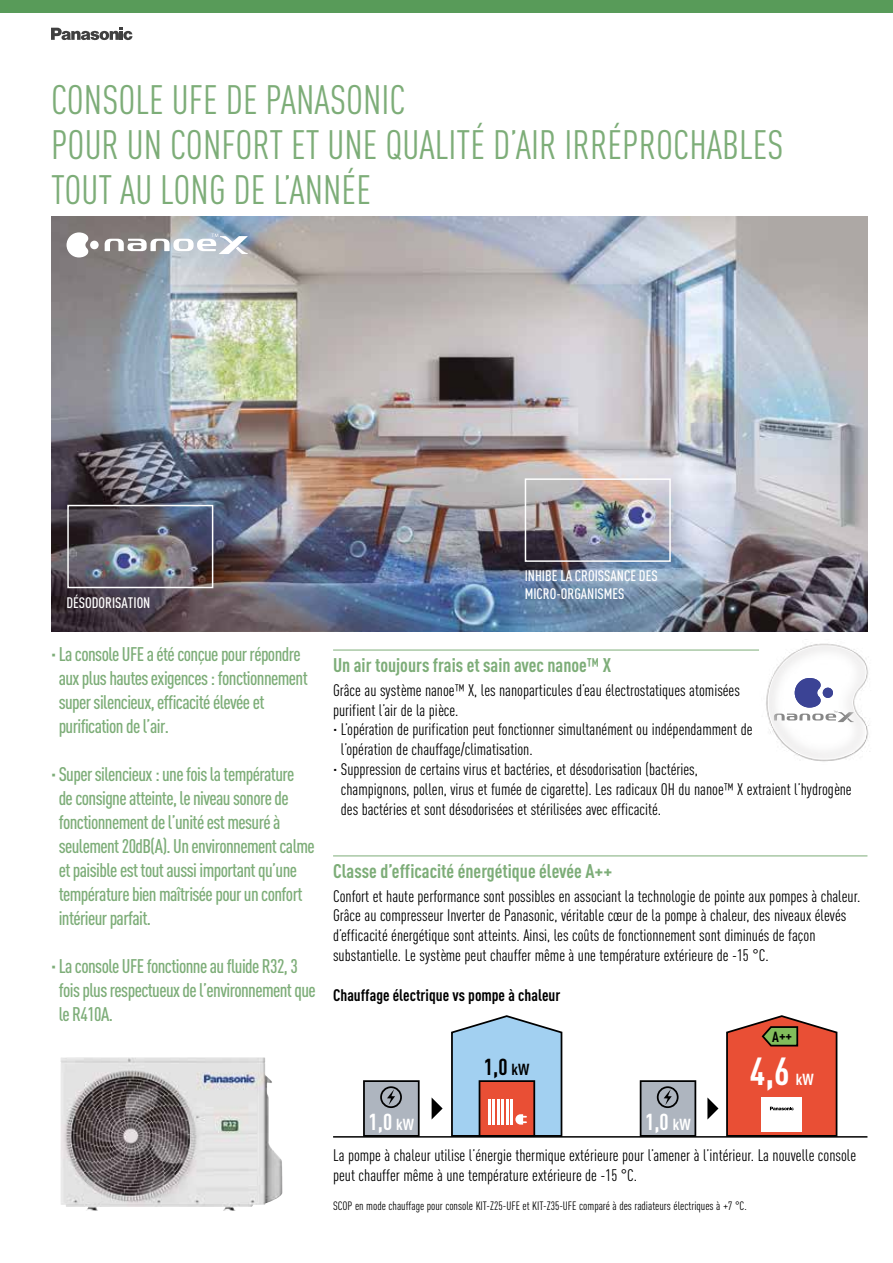
<style>
.page{position:relative;width:893px;height:1263px;background:#fff}
.page>*{position:absolute;margin:0;border:0;box-sizing:border-box;transform-origin:0 0}
.t1{font:40.5px/45px "DIN Cond";color:#7dad78}
.t2{font:700 38.7px "DIN Cond";color:#fff}
.t3{font:700 22.8px "DIN Cond";color:#fff}
.t4{font:700 22.8px "DIN Cond";color:#000}
.t5{font:500 19.5px/24px "DIN Cond";letter-spacing:-.03em;color:#7dad78}
.t6{font:700 19.5px "DIN Cond";color:#7dad78}
.t7{font:16.5px/19.8px "DIN Cond";color:#000}
.t8{font:700 16.5px "DIN Cond";color:#000}
.t9{font:700 15.75px "DIN Cond";color:#fff}
.t10{font:500 15px/18px "DIN Cond";color:#fff}
.t11{font:700 14.55px "DIN Cond";color:#000}
.t12{font:12px "DIN Cond";color:#000}
.s1{font-size:15.75px}
</style>
<div class="page">
<img style="left:766px;top:643px;width:104px;height:119px">
<img style="left:51px;top:217px;width:816px;height:414px">
<div style="left:0;top:0;width:893px;height:13px;background:#589b59"></div>
<svg style="left:51px;top:28px;width:81px;height:12px"></svg>
<hr style="left:333px;top:650px;width:426px;height:1px;background:#7dad78">
<hr style="left:333px;top:855px;width:534px;height:1px;background:#7dad78">
<div style="left:364px;top:1081px;width:55px;height:55px;background:#aeb5bf"></div>
<div style="left:363px;top:1080px;width:57px;height:57px;border:2px solid #000"></div>
<svg style="left:387px;top:1089px;width:8px;height:16px"></svg>
<div style="left:380px;top:1086px;width:22px;height:22px;border:2px solid #000;border-radius:50%"></div>
<svg style="left:450px;top:1015px;width:114px;height:123px;background:#aeb2c3"></svg>
<svg style="left:432px;top:1098px;width:11px;height:21px"></svg>
<svg style="left:707px;top:1097px;width:11px;height:22px"></svg>
<div style="left:641px;top:1081px;width:54px;height:55px;background:#aeb5bf"></div>
<div style="left:640px;top:1080px;width:56px;height:57px;border:2px solid #000"></div>
<svg style="left:664px;top:1089px;width:8px;height:16px"></svg>
<div style="left:657px;top:1086px;width:22px;height:22px;border:2px solid #000;border-radius:50%"></div>
<svg style="left:725px;top:1015px;width:113px;height:123px"></svg>
<hr style="left:333px;top:1136px;width:534px;height:1px;background:#000">
<div style="left:67px;top:505px;width:146px;height:83px;border:2px solid #fff"></div>
<div style="left:525px;top:478px;width:146px;height:84px;border:2px solid #fff"></div>
<div style="left:90px;top:241px;width:9px;height:8px;background:#fff;border-radius:50%"></div>
<svg style="left:67px;top:232px;width:21px;height:25px"></svg>
<svg style="left:105px;top:234px;width:143px;height:20px"></svg>
<img style="left:60px;top:1057px;width:222px;height:153px">
<h1 class="t1" style="left:51px;top:77px;width:734px">CONSOLE UFE DE PANASONIC<br>POUR UN CONFORT ET UNE QUALITÉ D’AIR IRRÉPROCHABLES<br>TOUT AU LONG DE L’ANNÉE</h1>
<p class="t10" style="left:67px;top:593px;width:85px">DÉSODORISATION</p>
<p class="t5" style="left:59px;top:642px;width:251px;text-indent:-8px">· La console UFE a été conçue pour répondre aux plus hautes exigences : fonctionnement super silencieux, efficacité élevée et purification de l’air.</p>
<p class="t5" style="left:59px;top:762px;width:258px;text-indent:-8px">· Super silencieux : une fois la température<br>de consigne atteinte, le niveau sonore de fonctionnement de l’unité est mesuré à seulement 20dB(A). Un environnement calme et paisible est tout aussi important qu’une température bien maîtrisée pour un confort intérieur parfait.</p>
<p class="t5" style="left:59px;top:954px;width:259px;text-indent:-8px">· La console UFE fonctionne au fluide R32, 3 fois plus respectueux de l’environnement que le R410A.</p>
<p class="t10" style="left:525px;top:567px;width:134px">INHIBE LA CROISSANCE DES<br>MICRO-ORGANISMES</p>
<p class="t6" style="left:333px;top:653px;width:280px">Un air toujours frais et sain avec nanoe™ X</p>
<p class="t7" style="left:333px;top:680px;width:408px">Grâce au système nanoe™ X, les nanoparticules d’eau électrostatiques atomisées</p>
<p class="t7" style="left:333px;top:700px;width:127px">purifient l’air de la pièce.</p>
<p class="t7" style="left:333px;top:719px;width:421px">· L’opération de purification peut fonctionner simultanément ou indépendamment de</p>
<p class="t7" style="left:341px;top:739px;width:193px">l’opération de chauffage/climatisation.</p>
<p class="t7" style="left:333px;top:759px;width:366px">· Suppression de certains virus et bactéries, et désodorisation (bactéries,</p>
<p class="t7" style="left:341px;top:779px;width:512px">champignons, pollen, virus et fumée de cigarette). Les radicaux OH du nanoe™ X extraient l’hydrogène</p>
<p class="t7" style="left:341px;top:799px;width:322px">des bactéries et sont désodorisées et stérilisées avec efficacité.</p>
<p class="t6" style="left:333px;top:859px;width:281px">Classe d’efficacité énergétique élevée A++</p>
<p class="t7" style="left:333px;top:886px;width:529px">Confort et haute performance sont possibles en associant la technologie de pointe aux pompes à chaleur.<br>Grâce au compresseur Inverter de Panasonic, véritable cœur de la pompe à chaleur, des niveaux élevés d’efficacité énergétique sont atteints. Ainsi, les coûts de fonctionnement sont diminués de façon substantielle. Le système peut chauffer même à une température extérieure de -15 °C.</p>
<p class="t8" style="left:333px;top:985px;width:229px">Chauffage électrique vs pompe à chaleur</p>
<h3 class="t3" style="left:369px;top:1107px;width:47px">1,0 <span class="s1">kW</span></h3>
<h3 class="t4" style="left:484px;top:1053px;width:47px">1,0 <span class="s1">kW</span></h3>
<h3 class="t3" style="left:645px;top:1107px;width:47px">1,0 <span class="s1">kW</span></h3>
<p class="t11" style="left:772px;top:1026px;width:22px">A++</p>
<h2 class="t2" style="left:750px;top:1047px;width:41px">4,6</h2>
<p class="t9" style="left:796px;top:1070px;width:19px">kW</p>
<p class="t7" style="left:333px;top:1145px;width:525px">La pompe à chaleur utilise l’énergie thermique extérieure pour l’amener à l’intérieur. La nouvelle console peut chauffer même à une température extérieure de -15 °C.</p>
<p class="t12" style="left:333px;top:1199px;width:415px">SCOP en mode chauffage pour console KIT‑Z25‑UFE et KIT‑Z35‑UFE comparé à des radiateurs électriques à +7 °C.</p>
</div>
